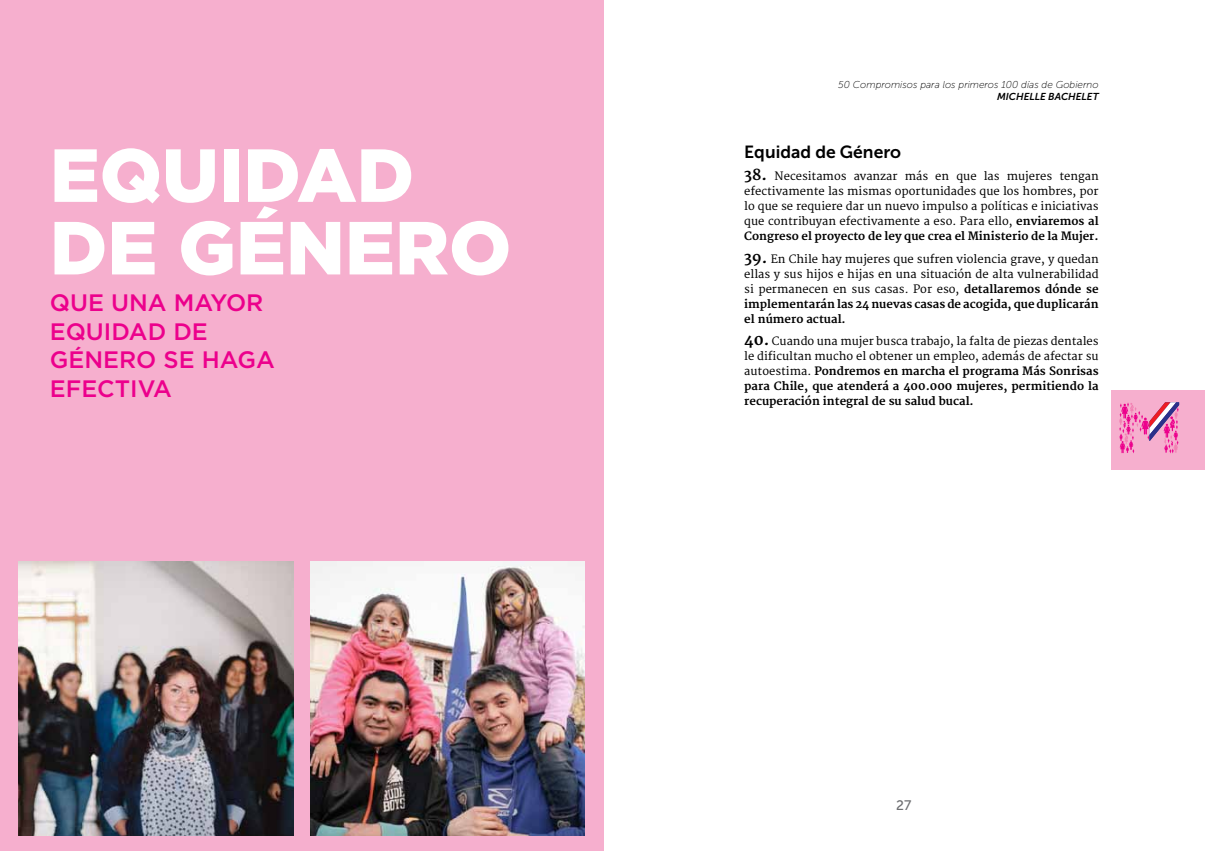
<style>
.page{position:relative;width:1205px;height:851px;background:#fff}
.page>*{position:absolute;margin:0;border:0;box-sizing:border-box;transform-origin:0 0}
.t1{font:900 75px/72.5px "Gotham";color:#fff}
.t2{font:500 23.75px/28.5px "Gotham";color:#ec008c}
.t3{font:17.5px "Museo Sans 700";color:#000}
.t4{font:13.75px "Museo Sans 500";color:#6d6e71}
.t5{font:11.25px/15px "Merriweather";color:#000;text-align:justify}
.t6{font:700 11.25px/15px "Merriweather";color:#000;text-align:justify}
.t7{font:italic 10px "Museo Sans 100";color:#000}
.t8{font:italic 10px "Museo Sans 700";color:#000}
.s1{font-weight:700;font-size:15px}
.s2{font-weight:700}
.s3{font-size:15px}
.s4{font-weight:400}
</style>
<div class="page">
<div style="left:0;top:0;width:603px;height:850px;background:#f6afce"></div>
<img style="left:310px;top:561px;width:275px;height:274px">
<img style="left:19px;top:561px;width:274px;height:274px">
<div style="left:1111px;top:390px;width:94px;height:80px;background:#f6afce"></div>
<svg style="left:1119px;top:402px;width:60px;height:51px"></svg>
<p class="t7" style="left:838px;top:79px;width:262px">50 Compromisos para los primeros 100 días de Gobierno</p>
<p class="t8" style="left:997px;top:91px;width:103px">MICHELLE BACHELET</p>
<h1 class="t1" style="left:50px;top:138px;width:463px">EQUIDAD<br>DE GÉNERO</h1>
<h3 class="t3" style="left:744px;top:142px;width:158px">Equidad de Género</h3>
<p class="t5" style="left:744px;top:169px;width:356px"><span class="s1">38.</span> Necesitamos avanzar más en que las mujeres tengan efectivamente las mismas oportunidades que los hombres, por lo que se requiere dar un nuevo impulso a políticas e iniciativas que contribuyan efectivamente a eso. Para ello, <span class="s2">enviaremos al Congreso el proyecto de ley que crea el Ministerio de la Mujer.</span></p>
<p class="t5" style="left:744px;top:251px;width:356px"><span class="s1">39.</span> En Chile hay mujeres que sufren violencia grave, y quedan ellas y sus hijos e hijas en una situación de alta vulnerabilidad si permanecen en sus casas. Por eso, <span class="s2">detallaremos dónde se implementarán las 24 nuevas casas de acogida, que duplicarán el número actual.</span></p>
<p class="t6" style="left:744px;top:334px;width:356px"><span class="s3">40.</span> <span class="s4">Cuando una mujer busca trabajo, la falta de piezas dentales le dificultan mucho el obtener un empleo, además de afectar su autoestima.</span> Pondremos en marcha el programa Más Sonrisas para Chile, que atenderá a 400.000 mujeres, permitiendo la recuperación integral de su salud bucal.</p>
<h2 class="t2" style="left:50px;top:288px;width:227px">QUE UNA MAYOR<br>EQUIDAD DE<br>GÉNERO SE HAGA<br>EFECTIVA</h2>
<p class="t4" style="left:896px;top:797px;width:17px">27</p>
</div>
